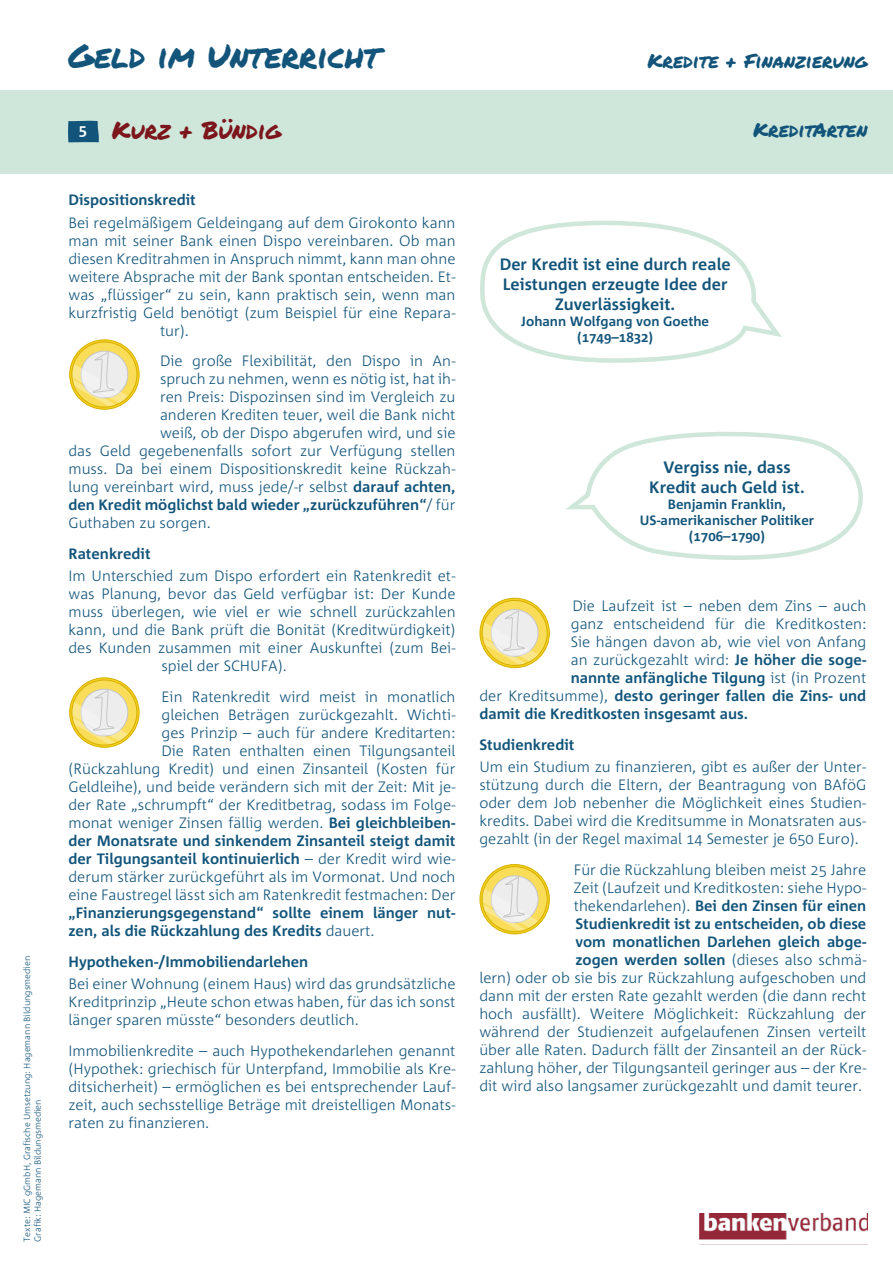
<style>
.page{position:relative;width:893px;height:1263px;background:#fff}
.page>*{position:absolute;margin:0;border:0;box-sizing:border-box;transform-origin:0 0}
.t1{font:33px "Permanent Marker";color:#12547a}
.t2{font:24px "Permanent Marker";color:#7c161c}
.t3{font:19.5px "Permanent Marker";color:#12547a}
.t4{font:700 16.5px/19.8px "Corpid";color:#12547a;text-align:center}
.t5{font:300 15px/18px "Corpid";color:#12547a;text-align:justify}
.t6{font:700 15px/18px "Corpid";color:#12547a}
.t7{font:700 13.5px/16.2px "Corpid";color:#12547a;text-align:center}
.t8{font:300 9px/10.8px "Corpid";color:#12547a}
.s1{font-family:"Corpid";font-weight:700;font-size:15px;color:#fff}
.s2{font-weight:700}
.s3{font-weight:300}
</style>
<div class="page">
<div style="left:0;top:90px;width:893px;height:83px;background:#cee7da"></div>
<img style="left:700px;top:1213px;width:168px;height:32px">
<svg style="left:68px;top:120px;width:31px;height:22px"></svg>
<svg style="left:566px;top:431px;width:297px;height:129px"></svg>
<svg style="left:480px;top:220px;width:302px;height:143px"></svg>
<svg style="left:480px;top:598px;width:69px;height:70px"></svg>
<div style="left:480px;top:598px;width:69px;height:70px;border:1px solid #d6b000;border-radius:50%"></div>
<svg style="left:482px;top:600px;width:65px;height:65px"></svg>
<svg style="left:482px;top:610px;width:57px;height:55px"></svg>
<svg style="left:480px;top:864px;width:69px;height:70px"></svg>
<div style="left:480px;top:864px;width:69px;height:70px;border:1px solid #d6b000;border-radius:50%"></div>
<div style="left:482px;top:867px;width:65px;height:65px;background:#f9dd58;border-radius:50%"></div>
<svg style="left:482px;top:876px;width:57px;height:55px"></svg>
<svg style="left:70px;top:340px;width:69px;height:69px"></svg>
<div style="left:70px;top:340px;width:69px;height:69px;border:1px solid #d6b000;border-radius:50%"></div>
<div style="left:72px;top:342px;width:65px;height:65px;background:#f9dd58;border-radius:50%"></div>
<svg style="left:72px;top:351px;width:57px;height:56px"></svg>
<svg style="left:70px;top:678px;width:69px;height:69px"></svg>
<div style="left:70px;top:678px;width:69px;height:69px;border:1px solid #d6b000;border-radius:50%"></div>
<div style="left:72px;top:680px;width:65px;height:65px;background:#f9dd58;border-radius:50%"></div>
<svg style="left:72px;top:689px;width:57px;height:56px"></svg>
<p class="t8" style="left:22px;top:1242px;width:287px;rotate:-90deg">Texte: MIC gGmbH, Grafische Umsetzung: Hagemann Bildungsmedien<br>Grafik: Hagemann Bildungsmedien</p>
<h1 class="t1" style="left:68px;top:31px;width:313px">Geld im Unterricht</h1>
<h3 class="t3" style="left:647px;top:46px;width:222px">Kredite + Finanzierung</h3>
<h2 class="t2" style="left:79px;top:112px;width:204px"><span class="s1">5</span> Kurz + Bündig</h2>
<p class="t6" style="left:68px;top:191px;width:129px">Dispositionskredit</p>
<p class="t5" style="left:68px;top:213px;width:389px">Bei regelmäßigem Geldeingang auf dem Girokonto kann</p>
<p class="t5" style="left:68px;top:231px;width:389px">man mit seiner Bank einen Dispo vereinbaren. Ob man</p>
<p class="t5" style="left:68px;top:249px;width:389px">diesen Kreditrahmen in Anspruch nimmt, kann man ohne</p>
<p class="t5" style="left:68px;top:267px;width:389px">weitere Absprache mit der Bank spontan entscheiden. Et-</p>
<p class="t5" style="left:68px;top:285px;width:388px">was „flüssiger“ zu sein, kann praktisch sein, wenn man</p>
<p class="t5" style="left:68px;top:303px;width:389px">kurzfristig Geld benötigt (zum Beispiel für eine Repara-</p>
<p class="t5" style="left:160px;top:321px;width:30px">tur).</p>
<p class="t5" style="left:160px;top:352px;width:297px">Die große Flexibilität, den Dispo in An-</p>
<p class="t5" style="left:160px;top:370px;width:297px">spruch zu nehmen, wenn es nötig ist, hat ih-</p>
<p class="t5" style="left:160px;top:388px;width:297px">ren Preis: Dispozinsen sind im Vergleich zu</p>
<p class="t5" style="left:160px;top:406px;width:297px">anderen Krediten teuer, weil die Bank nicht</p>
<p class="t5" style="left:160px;top:424px;width:297px">weiß, ob der Dispo abgerufen wird, und sie</p>
<p class="t5" style="left:68px;top:442px;width:388px">das Geld gegebenenfalls sofort zur Verfügung stellen</p>
<p class="t5" style="left:68px;top:460px;width:389px">muss. Da bei einem Dispositionskredit keine Rückzah-</p>
<p class="t5" style="left:68px;top:478px;width:389px">lung vereinbart wird, muss jede/-r selbst <span class="s2">darauf achten,</span></p>
<p class="t6" style="left:68px;top:496px;width:388px">den Kredit möglichst bald wieder „zurückzuführen“<span class="s3">/ für</span></p>
<p class="t5" style="left:68px;top:514px;width:144px">Guthaben zu sorgen.</p>
<p class="t6" style="left:68px;top:545px;width:84px">Ratenkredit</p>
<p class="t5" style="left:68px;top:567px;width:389px">Im Unterschied zum Dispo erfordert ein Ratenkredit et-</p>
<p class="t5" style="left:68px;top:585px;width:388px">was Planung, bevor das Geld verfügbar ist: Der Kunde</p>
<p class="t5" style="left:68px;top:603px;width:389px">muss überlegen, wie viel er wie schnell zurückzahlen</p>
<p class="t5" style="left:68px;top:621px;width:389px">kann, und die Bank prüft die Bonität (Kreditwürdigkeit)</p>
<p class="t5" style="left:68px;top:639px;width:389px">des Kunden zusammen mit einer Auskunftei (zum Bei-</p>
<p class="t5" style="left:161px;top:657px;width:127px">spiel der SCHUFA).</p>
<p class="t5" style="left:68px;top:688px;width:389px;text-align:right">Ein Ratenkredit wird meist in monatlich<br>gleichen Beträgen zurückgezahlt. Wichti-<br>ges Prinzip – auch für andere Kreditarten:<br>Die Raten enthalten einen Tilgungsanteil (Rückzahlung Kredit) und einen Zinsanteil (Kosten für Geldleihe), und beide verändern sich mit der Zeit: Mit je&shy;der Rate „schrumpft“ der Kreditbetrag, sodass im Folge&shy;monat weniger Zinsen fällig werden. <span class="s2">Bei gleichbleiben&shy;der Monatsrate und sinkendem Zinsanteil steigt damit der Tilgungsanteil kontinuierlich</span> – der Kredit wird wie&shy;derum stärker zurückgeführt als im Vormonat. Und noch eine Faustregel lässt sich am Ratenkredit festmachen: Der</p>
<p class="t6" style="left:68px;top:904px;width:388px">„Finanzierungsgegenstand“ sollte einem länger nut&shy;zen, als die Rückzahlung des Kredits <span class="s3">dauert.</span></p>
<p class="t6" style="left:68px;top:953px;width:241px">Hypotheken-/Immobiliendarlehen</p>
<p class="t5" style="left:68px;top:975px;width:389px">Bei einer Wohnung (einem Haus) wird das grundsätzliche Kreditprinzip „Heute schon etwas haben, für das ich sonst länger sparen müsste“ besonders deutlich.</p>
<p class="t5" style="left:68px;top:1042px;width:389px">Immobilienkredite – auch Hypothekendarlehen genannt (Hypothek: griechisch für Unterpfand, Immobilie als Kre&shy;ditsicherheit) – ermöglichen es bei entsprechender Lauf&shy;zeit, auch sechsstellige Beträge mit dreistelligen Monats&shy;raten zu finanzieren.</p>
<h3 class="t3" style="left:753px;top:116px;width:116px">KreditArten</h3>
<p class="t4" style="left:500px;top:255px;width:232px">Der Kredit ist eine durch reale<br>Leistungen erzeugte Idee der<br>Zuverlässigkeit.</p>
<p class="t7" style="left:521px;top:314px;width:189px">Johann Wolfgang von Goethe (1749–1832)</p>
<p class="t4" style="left:649px;top:457px;width:157px">Vergiss nie, dass<br>Kredit auch Geld ist.</p>
<p class="t7" style="left:640px;top:496px;width:176px">Benjamin Franklin,<br>US-amerikanischer Politiker (1706–1790)</p>
<p class="t5" style="left:572px;top:597px;width:295px">Die Laufzeit ist – neben dem Zins – auch</p>
<p class="t5" style="left:571px;top:615px;width:297px">ganz entscheidend für die Kreditkosten:</p>
<p class="t5" style="left:571px;top:633px;width:297px">Sie hängen davon ab, wie viel von Anfang</p>
<p class="t5" style="left:571px;top:651px;width:297px">an zurückgezahlt wird: <span class="s2">Je höher die soge-</span></p>
<p class="t6" style="left:571px;top:669px;width:297px">nannte anfängliche Tilgung <span class="s3">ist (in Prozent</span></p>
<p class="t6" style="left:479px;top:687px;width:388px"><span class="s3">der Kreditsumme),</span> desto geringer fallen die Zins- und</p>
<p class="t6" style="left:479px;top:705px;width:270px">damit die Kreditkosten insgesamt aus.</p>
<p class="t6" style="left:479px;top:735px;width:97px">Studienkredit</p>
<p class="t5" style="left:479px;top:758px;width:389px">Um ein Studium zu finanzieren, gibt es außer der Unter&shy;stützung durch die Eltern, der Beantragung von BAföG oder dem Job nebenher die Möglichkeit eines Studien&shy;kredits. Dabei wird die Kreditsumme in Monatsraten aus&shy;gezahlt (in der Regel maximal 14 Semester je 650 Euro).</p>
<p class="t5" style="left:479px;top:860px;width:389px;text-align:right">Für die Rückzahlung bleiben meist 25 Jahre<br>Zeit (Laufzeit und Kreditkosten: siehe Hypo&shy;thekendarlehen). <span class="s2">Bei den Zinsen für einen Studienkredit ist zu entscheiden, ob diese<br>vom monatlichen Darlehen gleich abge-<br>zogen werden sollen</span> (dieses also schmä-<br>lern) oder ob sie bis zur Rückzahlung aufgeschoben und dann mit der ersten Rate gezahlt werden (die dann recht hoch ausfällt). Weitere Möglichkeit: Rückzahlung der während der Studienzeit aufgelaufenen Zinsen verteilt über alle Raten. Dadurch fällt der Zinsanteil an der Rück&shy;zahlung höher, der Tilgungsanteil geringer aus – der Kre&shy;dit wird also langsamer zurückgezahlt und damit teurer.</p>
</div>
